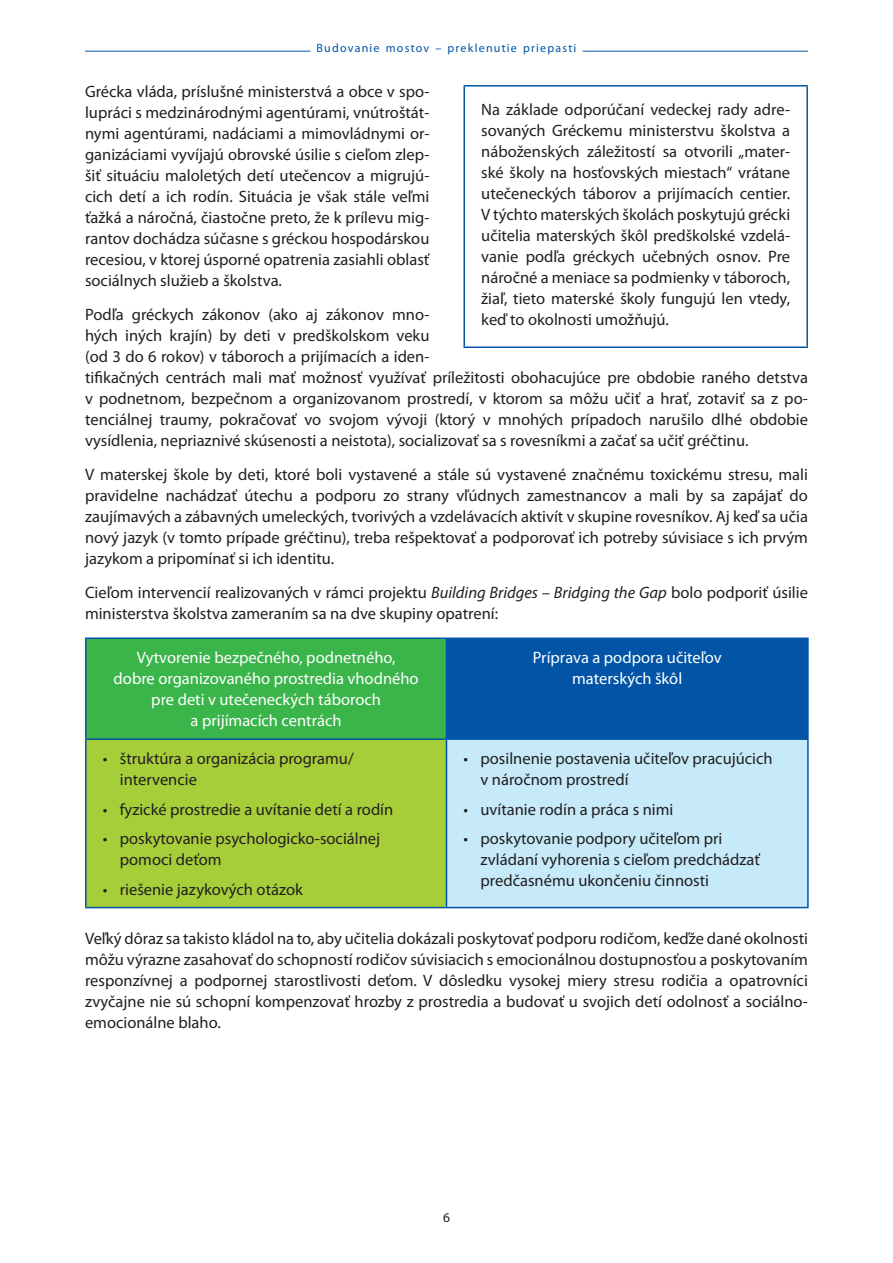
<style>
.page{position:relative;width:893px;height:1263px;background:#fff}
.page>*{position:absolute;margin:0;border:0;box-sizing:border-box;transform-origin:0 0}
.t1{font:16.5px/21px "Myriad Pro";color:#231f20}
.t2{font:16.5px/21px "Myriad Pro";color:#fff;text-align:center}
.t3{font:13.5px "Myriad Pro";color:#231f20}
.t4{font:12px "Myriad Pro";letter-spacing:.1em;color:#0154a6}
.s1{font-style:italic}
</style>
<div class="page">
<hr style="left:85px;top:51px;width:225px;height:1px;background:#0154a6">
<hr style="left:583px;top:51px;width:225px;height:1px;background:#0154a6">
<hr style="left:463px;top:85px;width:345px;height:2px;background:#0154a6">
<hr style="left:463px;top:87px;width:2px;height:259px;background:#0154a6">
<hr style="left:806px;top:87px;width:2px;height:259px;background:#0154a6">
<hr style="left:463px;top:346px;width:345px;height:2px;background:#0154a6">
<div style="left:86px;top:638px;width:360px;height:101px;background:#3ab54a"></div>
<div style="left:446px;top:638px;width:362px;height:101px;background:#0154a6"></div>
<div style="left:86px;top:739px;width:360px;height:168px;background:#a6ce39"></div>
<div style="left:446px;top:739px;width:362px;height:168px;background:#c6eafa"></div>
<hr style="left:85px;top:637px;width:361px;height:2px;background:#0154a6">
<hr style="left:85px;top:639px;width:2px;height:99px;background:#0154a6">
<hr style="left:446px;top:637px;width:363px;height:2px;background:#0154a6">
<hr style="left:807px;top:639px;width:2px;height:99px;background:#0154a6">
<hr style="left:85px;top:738px;width:361px;height:2px;background:#0154a6">
<hr style="left:85px;top:740px;width:2px;height:167px;background:#0154a6">
<hr style="left:446px;top:738px;width:363px;height:2px;background:#0154a6">
<hr style="left:446px;top:740px;width:1px;height:167px;background:#0154a6">
<hr style="left:807px;top:740px;width:2px;height:167px;background:#0154a6">
<hr style="left:85px;top:907px;width:724px;height:1px;background:#0154a6">
<p class="t4" style="left:317px;top:43px;width:261px">Budovanie mostov – preklenutie priepasti</p>
<p class="t1" style="left:85px;top:83px;width:346px;text-align:justify">Grécka vláda, príslušné ministerstvá a obce v spo&shy;lupráci s medzinárodnými agentúrami, vnútroštát&shy;nymi agentúrami, nadáciami a mimovládnymi or&shy;ganizáciami vyvíjajú obrovské úsilie s cieľom zlep&shy;šiť situáciu maloletých detí utečencov a migrujú&shy;cich detí a ich rodín. Situácia je však stále veľmi ťažká a náročná, čiastočne preto, že k prílevu mig&shy;rantov dochádza súčasne s gréckou hospodárskou recesiou, v ktorej úsporné opatrenia zasiahli oblasť sociálnych služieb a školstva.</p>
<p class="t1" style="left:85px;top:305px;width:724px">Podľa gréckych zákonov (ako aj zákonov mno-<br>hých iných krajín) by deti v predškolskom veku<br>(od 3 do 6 rokov) v táboroch a prijímacích a iden-<br>tifikačných centrách mali mať možnosť využívať príležitosti obohacujúce pre obdobie raného detstva v podnetnom, bezpečnom a organizovanom prostredí, v ktorom sa môžu učiť a hrať, zotaviť sa z po&shy;tenciálnej traumy, pokračovať vo svojom vývoji (ktorý v mnohých prípadoch narušilo dlhé obdobie vysídlenia, nepriaznivé skúsenosti a neistota), socializovať sa s rovesníkmi a začať sa učiť gréčtinu.</p>
<p class="t1" style="left:85px;top:465px;width:724px;text-align:justify">V materskej škole by deti, ktoré boli vystavené a stále sú vystavené značnému toxickému stresu, mali pravidelne nachádzať útechu a podporu zo strany vľúdnych zamestnancov a mali by sa zapájať do zaujímavých a zábavných umeleckých, tvorivých a vzdelávacích aktivít v skupine rovesníkov. Aj keď sa učia nový jazyk (v tomto prípade gréčtinu), treba rešpektovať a podporovať ich potreby súvisiace s ich prvým jazykom a pripomínať si ich identitu.</p>
<p class="t1" style="left:85px;top:583px;width:724px">Cieľom intervencií realizovaných v rámci projektu <span class="s1">Building Bridges – Bridging the Gap</span> bolo podporiť úsilie ministerstva školstva zameraním sa na dve skupiny opatrení:</p>
<p class="t2" style="left:114px;top:649px;width:307px">Vytvorenie bezpečného, podnetného,<br>dobre organizovaného prostredia vhodného pre deti v utečeneckých táboroch<br>a prijímacích centrách</p>
<p class="t2" style="left:533px;top:649px;width:191px">Príprava a podpora učiteľov materských škôl</p>
<p class="t1" style="left:120px;top:749px;width:235px;text-indent:-17px">• štruktúra a organizácia programu/ intervencie</p>
<p class="t1" style="left:103px;top:800px;width:292px">• fyzické prostredie a uvítanie detí a rodín</p>
<p class="t1" style="left:120px;top:829px;width:262px;text-indent:-17px">• poskytovanie psychologicko-sociálnej pomoci deťom</p>
<p class="t1" style="left:103px;top:880px;width:202px">• riešenie jazykových otázok</p>
<p class="t1" style="left:481px;top:100px;width:310px;text-align:justify">Na základe odporúčaní vedeckej rady adre&shy;sovaných Gréckemu ministerstvu školstva a náboženských záležitostí sa otvorili „mater&shy;ské školy na hosťovských miestach“ vrátane utečeneckých táborov a prijímacích centier.<br>V týchto materských školách poskytujú grécki učitelia materských škôl predškolské vzdelá&shy;vanie podľa gréckych učebných osnov. Pre náročné a meniace sa podmienky v táboroch, žiaľ, tieto materské školy fungujú len vtedy, keď to okolnosti umožňujú.</p>
<p class="t1" style="left:480px;top:749px;width:294px;text-indent:-17px">• posilnenie postavenia učiteľov pracujúcich v náročnom prostredí</p>
<p class="t1" style="left:463px;top:800px;width:211px">• uvítanie rodín a práca s nimi</p>
<p class="t1" style="left:480px;top:829px;width:281px;text-indent:-17px">• poskytovanie podpory učiteľom pri zvládaní vyhorenia s cieľom predchádzať predčasnému ukončeniu činnosti</p>
<p class="t1" style="left:85px;top:929px;width:724px;text-align:justify">Veľký dôraz sa takisto kládol na to, aby učitelia dokázali poskytovať podporu rodičom, keďže dané okolnosti môžu výrazne zasahovať do schopností rodičov súvisiacich s emocionálnou dostupnosťou a poskytovaním responzívnej a podpornej starostlivosti deťom. V dôsledku vysokej miery stresu rodičia a opatrovníci zvyčajne nie sú schopní kompenzovať hrozby z prostredia a budovať u svojich detí odolnosť a sociálno&shy;emocionálne blaho.</p>
<p class="t3" style="left:443px;top:1212px;width:8px">6</p>
</div>
